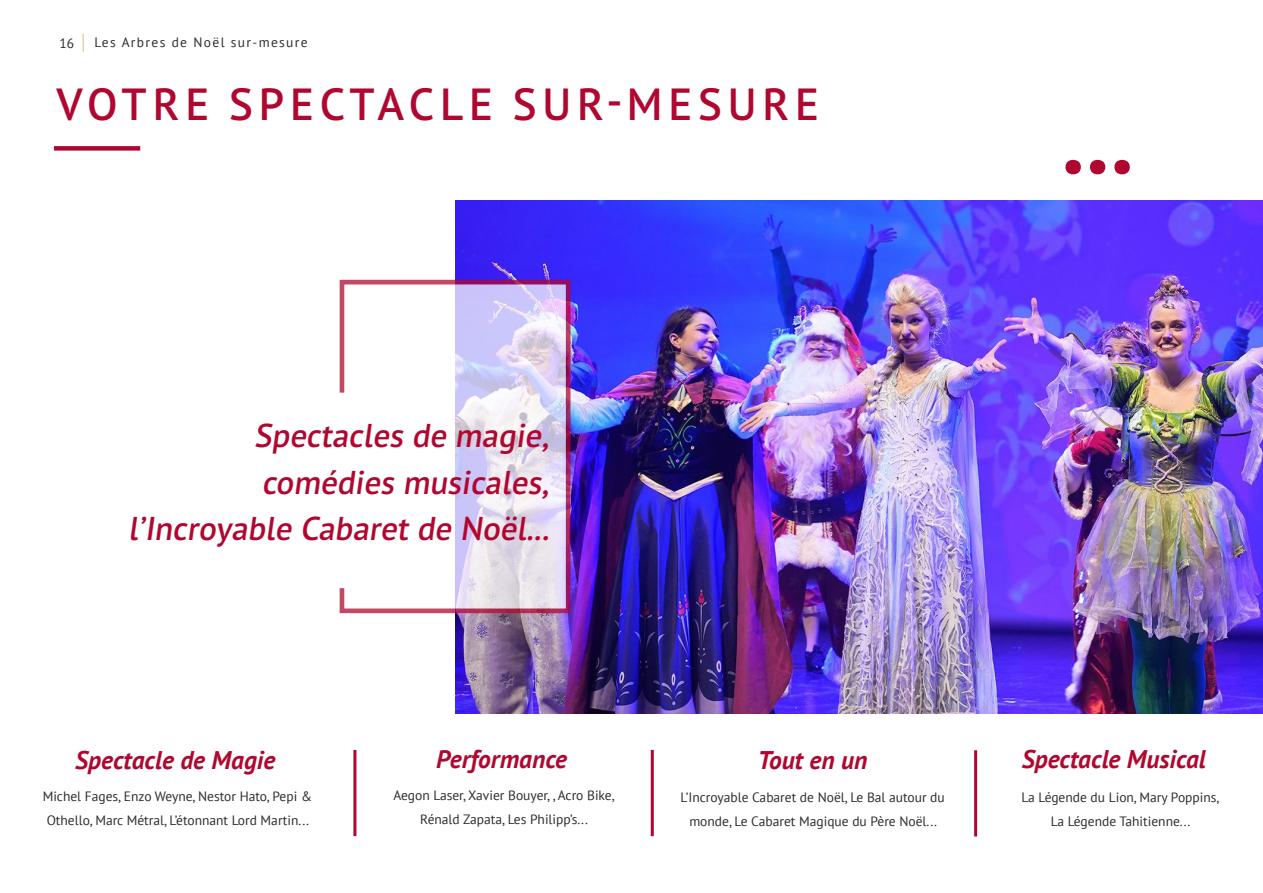
<style>
.page{position:relative;width:1263px;height:893px;background:#fff}
.page>*{position:absolute;margin:0;border:0;box-sizing:border-box;transform-origin:0 0}
.Vision_Title{font:700 94.5px "PT Sans";color:#b00730}
.Big_Title{font:600 45px "PT Sans Pro";letter-spacing:.13em;color:#b00730}
.Vision_Title-2{font:600 33px "PT Sans Pro";color:#b00730}
.Service_Title{font:italic 700 25.5px "PT Sans";color:#b00730}
.Text_Paragraph{font:13.5px/24px "PT Sans";color:#2e2b2c;text-align:center}
.Page_Number{font:13.5px "PT Sans";letter-spacing:.1em;color:#2e2b2c}
</style>
<div class="page">
<div style="left:54px;top:146px;width:86px;height:5px;background:#b00730"></div>
<img style="left:456px;top:200px;width:807px;height:513px">
<svg style="left:339px;top:278px;width:233px;height:337px"></svg>
<hr style="left:353px;top:750px;width:3px;height:86px;background:#b00730">
<hr style="left:651px;top:750px;width:3px;height:86px;background:#b00730">
<hr style="left:974px;top:750px;width:3px;height:86px;background:#b00730">
<svg style="left:82px;top:34px;width:2px;height:18px"></svg>
<p class="Page_Number" style="left:60px;top:34px;width:16px">16</p>
<p class="Page_Number" style="left:94px;top:34px;width:215px">Les Arbres de Noël sur-mesure</p>
<p class="Big_Title" style="left:57px;top:75px;width:764px">VOTRE SPECTACLE SUR-MESURE</p>
<p class="Vision_Title" style="left:1061px;top:78px;width:74px">...</p>
<p class="Vision_Title-2" style="left:254px;top:414px;width:302px">Spectacles de magie,</p>
<p class="Vision_Title-2" style="left:262px;top:461px;width:295px">comédies musicales,</p>
<p class="Vision_Title-2" style="left:128px;top:507px;width:428px">l’Incroyable Cabaret de Noël...</p>
<p class="Service_Title" style="left:75px;top:743px;width:201px">Spectacle de Magie</p>
<p class="Text_Paragraph" style="left:43px;top:783px;width:271px">Michel Fages, Enzo Weyne, Nestor Hato, Pepi &amp;<br>Othello, Marc Métral, L’étonnant Lord Martin...</p>
<p class="Service_Title" style="left:436px;top:743px;width:132px">Performance</p>
<p class="Text_Paragraph" style="left:393px;top:783px;width:223px">Aegon Laser, Xavier Bouyer, , Acro Bike,</p>
<p class="Text_Paragraph" style="left:420px;top:807px;width:169px">Rénald Zapata, Les Philipp’s...</p>
<p class="Service_Title" style="left:758px;top:743px;width:111px">Tout en un</p>
<p class="Text_Paragraph" style="left:680px;top:785px;width:266px">L’Incroyable Cabaret de Noël, Le Bal autour du monde, Le Cabaret Magique du Père Noël...</p>
<p class="Service_Title" style="left:1022px;top:743px;width:185px">Spectacle Musical</p>
<p class="Text_Paragraph" style="left:1021px;top:785px;width:200px">La Légende du Lion, Mary Poppins,</p>
<p class="Text_Paragraph" style="left:1051px;top:809px;width:141px">La Légende Tahitienne...</p>
</div>
